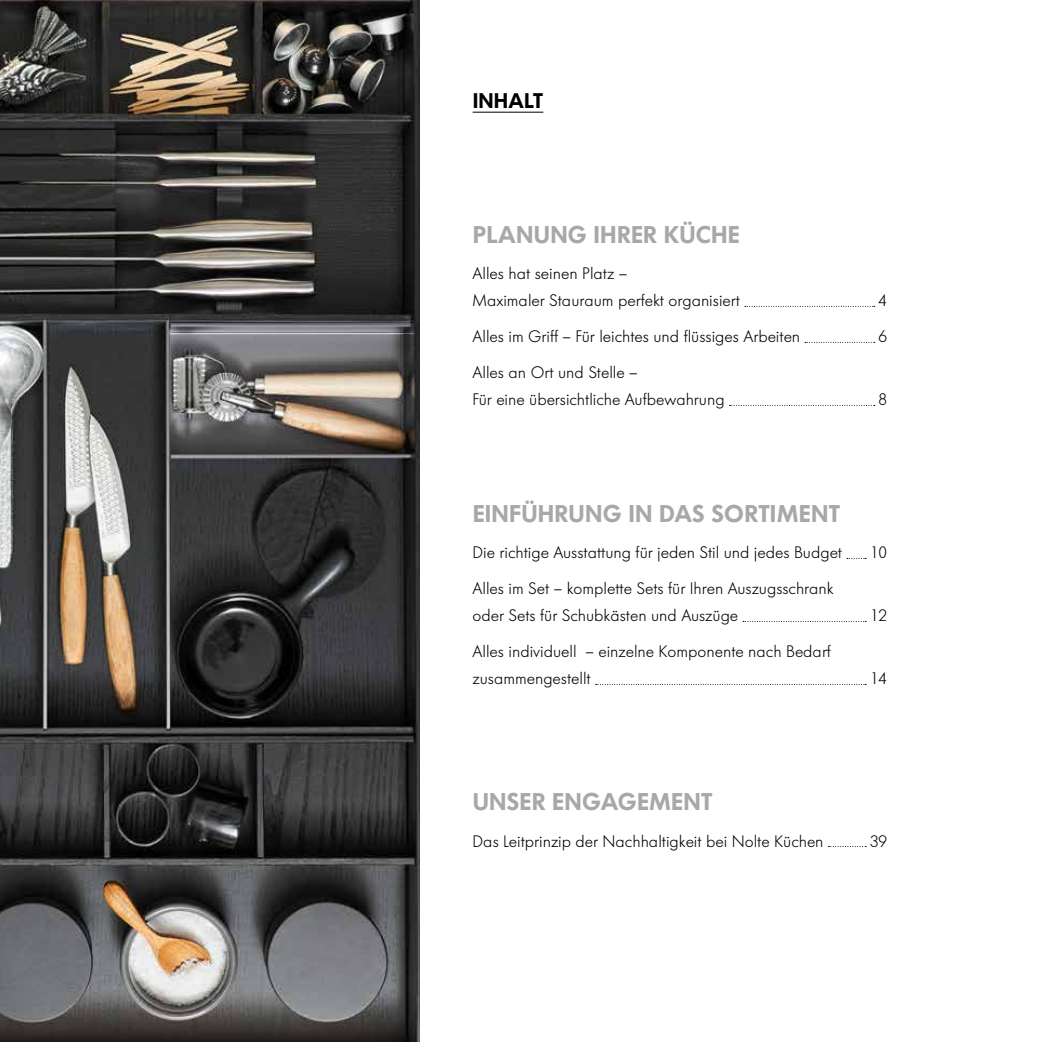
<style>
.page{position:relative;width:1042px;height:1042px;background:#fff}
.page>*{position:absolute;margin:0;border:0;box-sizing:border-box;transform-origin:0 0}
.t1{font:600 24px "Futura BQ";letter-spacing:.01em;color:#a7a9a9}
.t2{font:600 21px "Futura BQ";letter-spacing:.01em;color:#000}
.t3{font:300 16.5px/27px "Futura BQ";color:#000}
</style>
<div class="page">
<img style="left:0;top:0;width:420px;height:1042px">
<hr style="left:473px;top:112px;width:70px;height:1px;background:#000">
<svg style="left:745px;top:306px;width:130px;height:1px"></svg>
<svg style="left:805px;top:342px;width:70px;height:1px"></svg>
<svg style="left:729px;top:405px;width:146px;height:1px"></svg>
<svg style="left:847px;top:558px;width:19px;height:1px"></svg>
<svg style="left:743px;top:621px;width:123px;height:1px"></svg>
<svg style="left:596px;top:684px;width:270px;height:1px"></svg>
<svg style="left:828px;top:846px;width:38px;height:1px"></svg>
<p class="t2" style="left:473px;top:87px;width:72px">INHALT</p>
<h1 class="t1" style="left:473px;top:219px;width:269px">PLANUNG IHRER KÜCHE</h1>
<p class="t3" style="left:472px;top:260px;width:269px">Alles hat seinen Platz –<br>Maximaler Stauraum perfekt organisiert</p>
<p class="t3" style="left:878px;top:287px;width:10px">4</p>
<p class="t3" style="left:472px;top:323px;width:329px">Alles im Griff – Für leichtes und flüssiges Arbeiten</p>
<p class="t3" style="left:878px;top:323px;width:10px">6</p>
<p class="t3" style="left:472px;top:359px;width:254px">Alles an Ort und Stelle –<br>Für eine übersichtliche Aufbewahrung</p>
<p class="t3" style="left:878px;top:386px;width:10px">8</p>
<h1 class="t1" style="left:473px;top:498px;width:369px">EINFÜHRUNG IN DAS SORTIMENT</h1>
<p class="t3" style="left:472px;top:539px;width:371px">Die richtige Ausstattung für jeden Stil und jedes Budget</p>
<p class="t3" style="left:870px;top:539px;width:19px">10</p>
<p class="t3" style="left:472px;top:575px;width:363px">Alles im Set – komplette Sets für Ihren Auszugsschrank oder Sets für Schubkästen und Auszüge</p>
<p class="t3" style="left:870px;top:602px;width:19px">12</p>
<p class="t3" style="left:472px;top:638px;width:360px">Alles individuell – einzelne Komponente nach Bedarf zusammengestellt</p>
<p class="t3" style="left:870px;top:665px;width:19px">14</p>
<h1 class="t1" style="left:473px;top:786px;width:241px">UNSER ENGAGEMENT</h1>
<p class="t3" style="left:472px;top:827px;width:352px">Das Leitprinzip der Nachhaltigkeit bei Nolte Küchen</p>
<p class="t3" style="left:870px;top:827px;width:19px">39</p>
</div>
